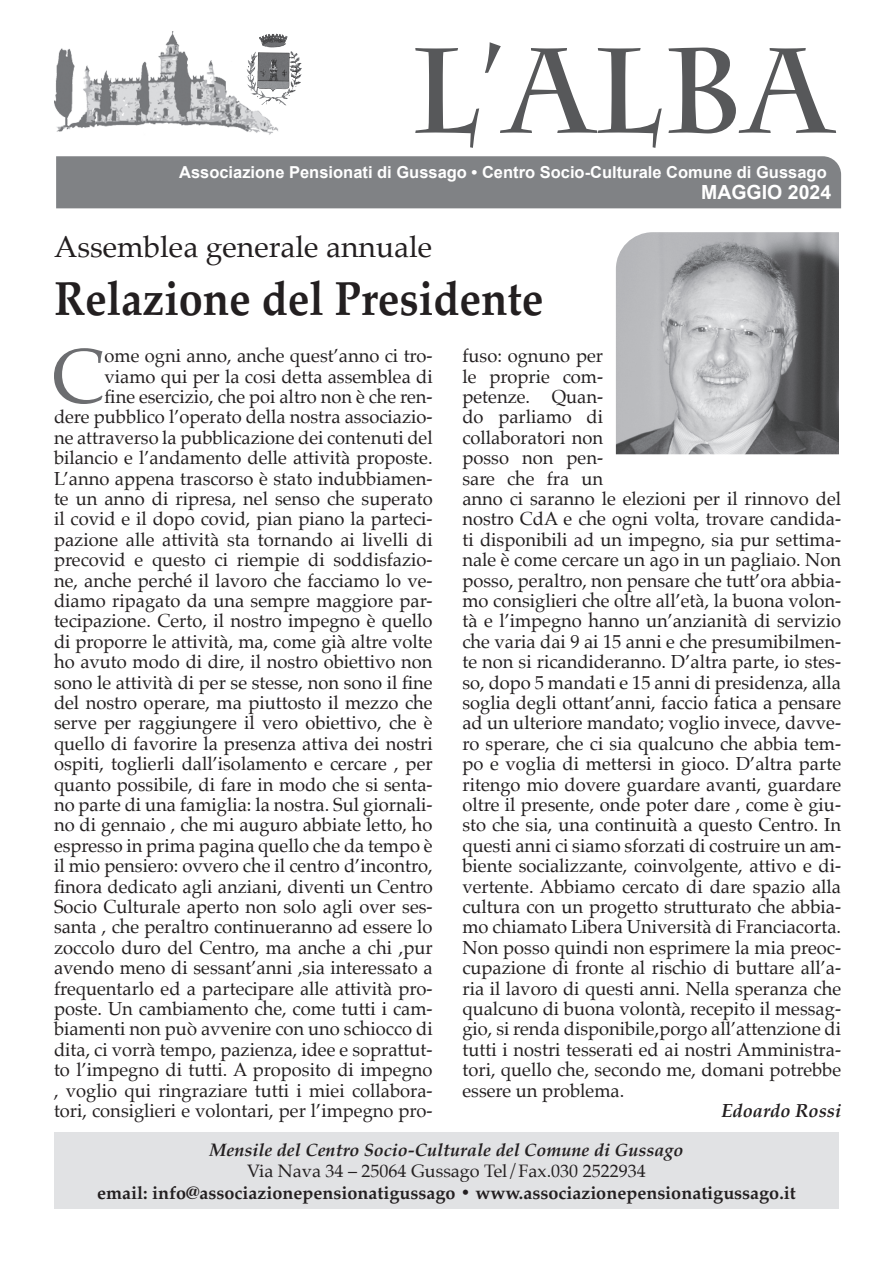
<style>
.page{position:relative;width:893px;height:1263px;background:#fff}
.page>*{position:absolute;margin:0;border:0;box-sizing:border-box;transform-origin:0 0}
.t1{font:700 120px "Charlemagne Std";color:#57585a}
.t2{font:77.4px "Palatino";color:#6c6d70}
.t3{font:700 48px "Palatino";color:#231f20;scale:.9 1}
.t4{font:30px "Palatino";color:#231f20}
.t5{font:700 19.5px "Arial";color:#fff}
.t6{font:18.9px/20.4px "Palatino";color:#231f20;text-align:right}
.t7{font:italic 700 18.9px "Palatino";color:#231f20}
.t8{font:700 18px "Palatino";color:#231f20}
.t9{font:italic 700 18px "Palatino";color:#231f20}
.t10{font:18px "Palatino";color:#231f20}
.t11{font:700 16.5px "Arial";color:#fff}
</style>
<div class="page">
<img style="left:54px;top:31px;width:248px;height:104px">
<img style="left:259px;top:33px;width:29px;height:15px">
<div style="left:56px;top:156px;width:785px;height:52px;background:#808285"></div>
<img style="left:616px;top:232px;width:223px;height:222px">
<div style="left:54px;top:1132px;width:785px;height:77px;background:#e1e2e4"></div>
<h1 class="t1" style="left:409px;top:21px;width:423px">L’Alba</h1>
<p class="t11" style="left:179px;top:161px;width:649px">Associazione Pensionati di Gussago • Centro Socio-Culturale Comune di Gussago</p>
<p class="t5" style="left:701px;top:179px;width:132px">MAGGIO 2024</p>
<h3 class="t4" style="left:54px;top:222px;width:380px">Assemblea generale annuale</h3>
<h3 class="t3" style="left:54px;top:257px;width:545px">Relazione del Presidente</h3>
<h2 class="t2" style="left:51px;top:312px;width:55px">C</h2>
<p class="t6" style="left:54px;top:345px;width:380px">ome ogni anno, anche quest’anno ci tro&shy;viamo qui per la cosi detta assemblea di<br>fine esercizio, che poi altro non è che ren-<br>dere pubblico l’operato della nostra associazio&shy;ne attraverso la pubblicazione dei contenuti del bilancio e l’andamento delle attività proposte.<br>L’anno appena trascorso è stato indubbiamen&shy;te un anno di ripresa, nel senso che superato il covid e il dopo covid, pian piano la parteci&shy;pazione alle attività sta tornando ai livelli di precovid e questo ci riempie di soddisfazio&shy;ne, anche perché il lavoro che facciamo lo ve&shy;diamo ripagato da una sempre maggiore par&shy;tecipazione. Certo, il nostro impegno è quello di proporre le attività, ma, come già altre volte ho avuto modo di dire, il nostro obiettivo non sono le attività di per se stesse, non sono il fine del nostro operare, ma piuttosto il mezzo che serve per raggiungere il vero obiettivo, che è quello di favorire la presenza attiva dei nostri ospiti, toglierli dall’isolamento e cercare , per quanto possibile, di fare in modo che si senta&shy;no parte di una famiglia: la nostra. Sul giornali&shy;no di gennaio , che mi auguro abbiate letto, ho espresso in prima pagina quello che da tempo è il mio pensiero: ovvero che il centro d’incontro, finora dedicato agli anziani, diventi un Centro Socio Culturale aperto non solo agli over ses&shy;santa , che peraltro continueranno ad essere lo zoccolo duro del Centro, ma anche a chi ,pur avendo meno di sessant’anni ,sia interessato a frequentarlo ed a partecipare alle attività pro&shy;poste. Un cambiamento che, come tutti i cam&shy;biamenti non può avvenire con uno schiocco di dita, ci vorrà tempo, pazienza, idee e soprattut&shy;to l’impegno di tutti. A proposito di impegno , voglio qui ringraziare tutti i miei collabora&shy;tori, consiglieri e volontari, per l’impegno pro-</p>
<p class="t6" style="left:462px;top:345px;width:380px;text-align:left">fuso: ognuno per<br>le proprie com-<br>petenze. Quan-<br>do parliamo di<br>collaboratori non<br>posso non pen-<br>sare che fra un<br>anno ci saranno le elezioni per il rinnovo del nostro CdA e che ogni volta, trovare candida&shy;ti disponibili ad un impegno, sia pur settima&shy;nale è come cercare un ago in un pagliaio. Non posso, peraltro, non pensare che tutt’ora abbia&shy;mo consiglieri che oltre all’età, la buona volon&shy;tà e l’impegno hanno un’anzianità di servizio che varia dai 9 ai 15 anni e che presumibilmen&shy;te non si ricandideranno. D’altra parte, io stes&shy;so, dopo 5 mandati e 15 anni di presidenza, alla soglia degli ottant’anni, faccio fatica a pensare ad un ulteriore mandato; voglio invece, davve&shy;ro sperare, che ci sia qualcuno che abbia tem&shy;po e voglia di mettersi in gioco. D’altra parte ritengo mio dovere guardare avanti, guardare oltre il presente, onde poter dare , come è giu&shy;sto che sia, una continuità a questo Centro. In questi anni ci siamo sforzati di costruire un am&shy;biente socializzante, coinvolgente, attivo e di&shy;vertente. Abbiamo cercato di dare spazio alla cultura con un progetto strutturato che abbia&shy;mo chiamato Libera Università di Franciacorta.<br>Non posso quindi non esprimere la mia preoc&shy;cupazione di fronte al rischio di buttare all’a&shy;ria il lavoro di questi anni. Nella speranza che qualcuno di buona volontà, recepito il messag&shy;gio, si renda disponibile,porgo all’attenzione di tutti i nostri tesserati ed ai nostri Amministra&shy;tori, quello che, secondo me, domani potrebbe essere un problema.</p>
<p class="t7" style="left:721px;top:1095px;width:121px">Edoardo Rossi</p>
<p class="t9" style="left:209px;top:1134px;width:476px">Mensile del Centro Socio-Culturale del Comune di Gussago</p>
<p class="t10" style="left:247px;top:1156px;width:400px">Via Nava 34 – 25064 Gussago Tel/Fax.030 2522934</p>
<p class="t8" style="left:97px;top:1177px;width:700px">email: info@associazionepensionatigussago • www.associazionepensionatigussago.it</p>
</div>
